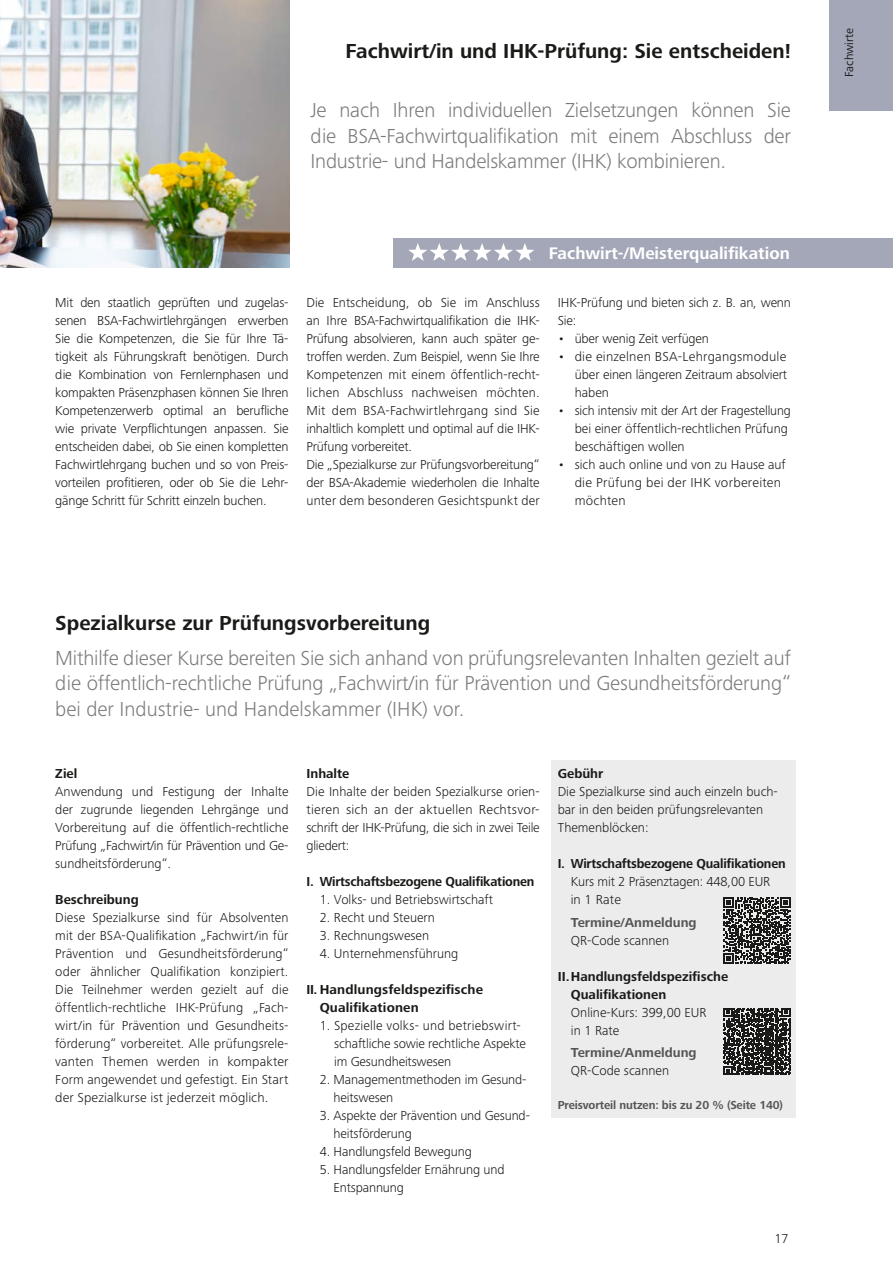
<style>
.page{position:relative;width:893px;height:1263px;background:#fff}
.page>*{position:absolute;margin:0;border:0;box-sizing:border-box;transform-origin:0 0}
.t1{font:300 21px/25.5px "Frutiger Next Pro";letter-spacing:-.01em;color:#7b7b7a;text-align:justify}
.t2{font:700 21px "Frutiger Next Pro";color:#1a1a18}
.t3{font:700 17.4px "Frutiger Next Pro";color:#fff}
.t4{font:300 13.5px/18px "Frutiger Next Pro";letter-spacing:-.01em;color:#1a1a18}
.t5{font:700 13.5px/18px "Frutiger Next Pro";color:#1a1a18}
.t6{font:700 13.5px "Frutiger Next Pro";color:#1a1a18;scale:.96 1}
.t7{font:300 13.5px/18px "Frutiger Next Pro";letter-spacing:.01em;color:#1a1a18}
.t8{font:700 13.5px "Frutiger Next Pro";color:#565656}
.t9{font:700 12px "Frutiger Next Pro";letter-spacing:-.01em;color:#565656}
.t10{font:12px "Frutiger Next Pro";color:#1a1a18}
</style>
<div class="page">
<div style="left:829px;top:0;width:64px;height:111px;background:#a3a7b8"></div>
<div style="left:551px;top:760px;width:244px;height:358px;background:#ececed"></div>
<div style="left:393px;top:238px;width:500px;height:30px;background:#a3a7b8"></div>
<svg style="left:409px;top:243px;width:125px;height:18px"></svg>
<img style="left:0;top:0;width:289px;height:268px">
<svg style="left:723px;top:897px;width:67px;height:67px"></svg>
<svg style="left:723px;top:1008px;width:67px;height:67px"></svg>
<h1 class="t2" style="left:346px;top:39px;width:447px">Fachwirt/in und IHK-Prüfung: Sie entscheiden!</h1>
<h1 class="t1" style="left:310px;top:97px;width:482px">Je nach Ihren individuellen Zielsetzungen können Sie die BSA-Fachwirtqualifikation mit einem Abschluss der Industrie- und Handelskammer (IHK) kombinieren.</h1>
<p class="t3" style="left:549px;top:243px;width:243px">Fachwirt-/Meisterqualifikation</p>
<p class="t4" style="left:55px;top:294px;width:235px;text-align:justify">Mit den staatlich geprüften und zugelas&shy;senen BSA-Fachwirtlehrgängen erwerben Sie die Kompetenzen, die Sie für Ihre Tä&shy;tigkeit als Führungskraft benötigen. Durch die Kombination von Fernlernphasen und kompakten Präsenzphasen können Sie Ihren Kompetenzerwerb optimal an berufliche wie private Verpflichtungen anpassen. Sie entscheiden dabei, ob Sie einen kompletten Fachwirtlehrgang buchen und so von Preis&shy;vorteilen profitieren, oder ob Sie die Lehr&shy;gänge Schritt für Schritt einzeln buchen.</p>
<p class="t4" style="left:306px;top:294px;width:235px">Die Entscheidung, ob Sie im Anschluss an Ihre BSA-Fachwirtqualifikation die IHK-Prüfung absolvieren, kann auch später ge&shy;troffen werden. Zum Beispiel, wenn Sie Ihre Kompetenzen mit einem öffentlich-recht&shy;lichen Abschluss nachweisen möchten.<br>Mit dem BSA-Fachwirtlehrgang sind Sie inhaltlich komplett und optimal auf die IHK-Prüfung vorbereitet.<br>Die „Spezialkurse zur Prüfungsvorbereitung“ der BSA-Akademie wiederholen die Inhalte unter dem besonderen Gesichtspunkt der</p>
<p class="t4" style="left:558px;top:294px;width:235px">IHK-Prüfung und bieten sich z. B. an, wenn<br>Sie:</p>
<p class="t4" style="left:558px;top:330px;width:153px">• über wenig Zeit verfügen</p>
<p class="t4" style="left:575px;top:348px;width:214px;text-align:justify;text-indent:-17px">• die einzelnen BSA-Lehrgangsmodule über einen längeren Zeitraum absolviert haben</p>
<p class="t4" style="left:575px;top:402px;width:218px;text-indent:-17px">• sich intensiv mit der Art der Fragestellung bei einer öffentlich-rechtlichen Prüfung beschäftigen wollen</p>
<p class="t7" style="left:575px;top:456px;width:212px;text-indent:-17px">• sich auch online und von zu Hause auf die Prüfung bei der IHK vorbereiten möchten</p>
<h1 class="t2" style="left:55px;top:611px;width:376px">Spezialkurse zur Prüfungsvorbereitung</h1>
<p class="t1" style="left:55px;top:645px;width:737px">Mithilfe dieser Kurse bereiten Sie sich anhand von prüfungsrelevanten Inhalten gezielt auf die öffentlich-rechtliche Prüfung „Fachwirt/in für Prävention und Gesundheitsförderung“ bei der Industrie- und Handelskammer (IHK) vor.</p>
<p class="t5" style="left:55px;top:765px;width:24px">Ziel</p>
<p class="t4" style="left:55px;top:783px;width:235px;text-align:justify">Anwendung und Festigung der Inhalte der zugrunde liegenden Lehrgänge und Vorbereitung auf die öffentlich-rechtliche Prüfung „Fachwirt/in für Prävention und Ge&shy;sundheitsförderung“.</p>
<p class="t5" style="left:55px;top:891px;width:85px">Beschreibung</p>
<p class="t4" style="left:55px;top:909px;width:235px;text-align:justify">Diese Spezialkurse sind für Absolventen mit der BSA-Qualifikation „Fachwirt/in für Prävention und Gesundheitsförderung“ oder ähnlicher Qualifikation konzipiert.<br>Die Teilnehmer werden gezielt auf die öffentlich-rechtliche IHK-Prüfung „Fach&shy;wirt/in für Prävention und Gesundheits&shy;förderung“ vorbereitet. Alle prüfungsrele&shy;vanten Themen werden in kompakter Form angewendet und gefestigt. Ein Start der Spezialkurse ist jederzeit möglich.</p>
<p class="t5" style="left:306px;top:765px;width:45px">Inhalte</p>
<p class="t4" style="left:306px;top:783px;width:235px;text-align:justify">Die Inhalte der beiden Spezialkurse orien&shy;tieren sich an der aktuellen Rechtsvor&shy;schrift der IHK-Prüfung, die sich in zwei Teile gliedert:</p>
<p class="t6" style="left:306px;top:874px;width:239px">I. Wirtschaftsbezogene Qualifikationen</p>
<p class="t4" style="left:320px;top:891px;width:175px">1. Volks- und Betriebswirtschaft</p>
<p class="t4" style="left:320px;top:909px;width:117px">2. Recht und Steuern</p>
<p class="t4" style="left:320px;top:927px;width:111px">3. Rechnungswesen</p>
<p class="t4" style="left:320px;top:945px;width:140px">4. Unternehmensführung</p>
<p class="t5" style="left:320px;top:981px;width:165px;text-indent:-13px">II. Handlungsfeldspezifische<br>Qualifikationen</p>
<p class="t4" style="left:334px;top:1017px;width:193px;text-indent:-14px">1. Spezielle volks- und betriebswirt&shy;schaftliche sowie rechtliche Aspekte im Gesundheitswesen</p>
<p class="t4" style="left:334px;top:1071px;width:193px;text-indent:-14px">2. Managementmethoden im Gesund&shy;heitswesen</p>
<p class="t4" style="left:334px;top:1107px;width:197px;text-indent:-14px">3. Aspekte der Prävention und Gesund&shy;heitsförderung</p>
<p class="t4" style="left:320px;top:1143px;width:154px">4. Handlungsfeld Bewegung</p>
<p class="t4" style="left:334px;top:1161px;width:172px;text-indent:-14px">5. Handlungsfelder Ernährung und<br>Entspannung</p>
<p class="t5" style="left:558px;top:765px;width:47px">Gebühr</p>
<p class="t4" style="left:558px;top:783px;width:222px">Die Spezialkurse sind auch einzeln buch&shy;bar in den beiden prüfungsrelevanten<br>Themenblöcken:</p>
<p class="t6" style="left:558px;top:856px;width:239px">I. Wirtschaftsbezogene Qualifikationen</p>
<p class="t4" style="left:571px;top:873px;width:201px">Kurs mit 2 Präsenztagen: 448,00 EUR in 1 Rate</p>
<p class="t8" style="left:571px;top:914px;width:127px">Termine/Anmeldung</p>
<p class="t4" style="left:571px;top:931px;width:100px">QR-Code scannen</p>
<p class="t5" style="left:571px;top:967px;width:159px;text-indent:-13px">II.Handlungsfeldspezifische<br>Qualifikationen</p>
<p class="t4" style="left:571px;top:1003px;width:137px">Online-Kurs: 399,00 EUR in 1 Rate</p>
<p class="t8" style="left:571px;top:1045px;width:127px">Termine/Anmeldung</p>
<p class="t4" style="left:571px;top:1061px;width:100px">QR-Code scannen</p>
<p class="t9" style="left:558px;top:1098px;width:227px">Preisvorteil nutzen: bis zu 20 % (Seite 140)</p>
<p class="t4" style="left:774px;top:1229px;width:16px">17</p>
<p class="t10" style="left:842px;top:77px;width:50px;rotate:-90deg">Fachwirte</p>
</div>
